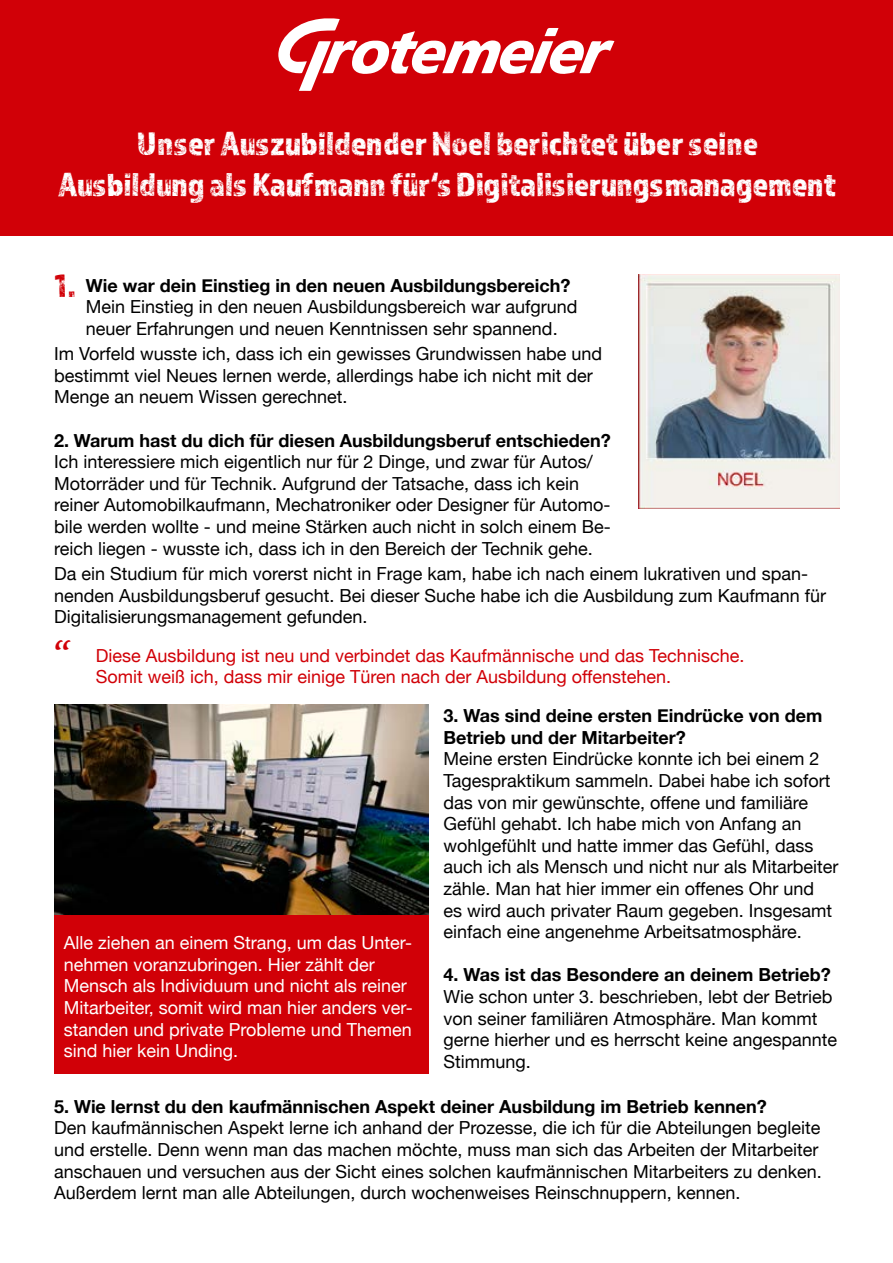
<style>
.page{position:relative;width:893px;height:1263px;background:#fff}
.page>*{position:absolute;margin:0;border:0;box-sizing:border-box;transform-origin:0 0}
.t1{font:34.5px/41.4px "Almaq Rough";letter-spacing:-.01em;color:#fff;text-align:center}
.t2{font:34.5px "Almaq Rough";color:#d10007}
.t3{font:italic 34.5px "Lucida Handwriting";color:#d10007}
.t4{font:18px/21.6px "Helvetica Neue";color:#000}
.t5{font:700 18px/21.6px "Helvetica Neue";color:#000}
.t6{font:18px/21.6px "Helvetica Neue";color:#fff}
.t7{font:18px/21.6px "Helvetica Neue";color:#d10007}
</style>
<div class="page">
<img style="left:639px;top:274px;width:201px;height:234px">
<div style="left:0;top:0;width:893px;height:235px;background:#d10007"></div>
<svg style="left:278px;top:18px;width:336px;height:73px"></svg>
<img style="left:54px;top:704px;width:374px;height:211px">
<div style="left:54px;top:915px;width:374px;height:159px;background:#d10007"></div>
<h1 class="t1" style="left:58px;top:122px;width:779px">Unser Auszubildender Noel berichtet über seine<br>Ausbildung als Kaufmann für‘s Digitalisierungsmanagement</h1>
<h1 class="t2" style="left:55px;top:265px;width:22px">1.</h1>
<p class="t5" style="left:86px;top:275px;width:486px">Wie war dein Einstieg in den neuen Ausbildungsbereich?</p>
<p class="t4" style="left:86px;top:296px;width:493px">Mein Einstieg in den neuen Ausbildungsbereich war aufgrund neuer Erfahrungen und neuen Kenntnissen sehr spannend.</p>
<p class="t4" style="left:54px;top:343px;width:550px">Im Vorfeld wusste ich, dass ich ein gewisses Grundwissen habe und bestimmt viel Neues lernen werde, allerdings habe ich nicht mit der<br>Menge an neuem Wissen gerechnet.</p>
<p class="t5" style="left:54px;top:430px;width:558px">2. Warum hast du dich für diesen Ausbildungsberuf entschieden?</p>
<p class="t4" style="left:54px;top:451px;width:558px">Ich interessiere mich eigentlich nur für 2 Dinge, und zwar für Autos/ Motorräder und für Technik. Aufgrund der Tatsache, dass ich kein reiner Automobilkaufmann, Mechatroniker oder Designer für Automo&shy;bile werden wollte - und meine Stärken auch nicht in solch einem Be&shy;reich liegen - wusste ich, dass ich in den Bereich der Technik gehe.</p>
<p class="t4" style="left:54px;top:563px;width:774px">Da ein Studium für mich vorerst nicht in Frage kam, habe ich nach einem lukrativen und span&shy;nenden Ausbildungsberuf gesucht. Bei dieser Suche habe ich die Ausbildung zum Kaufmann für<br>Digitalisierungsmanagement gefunden.</p>
<p class="t7" style="left:96px;top:644px;width:650px">Diese Ausbildung ist neu und verbindet das Kaufmännische und das Technische.<br>Somit weiß ich, dass mir einige Türen nach der Ausbildung offenstehen.</p>
<h1 class="t3" style="left:74px;top:678px;width:21px;rotate:-180deg">„</h1>
<p class="t5" style="left:443px;top:705px;width:380px">3. Was sind deine ersten Eindrücke von dem<br>Betrieb und der Mitarbeiter?</p>
<p class="t4" style="left:443px;top:748px;width:397px">Meine ersten Eindrücke konnte ich bei einem 2<br>Tagespraktikum sammeln. Dabei habe ich sofort das von mir gewünschte, offene und familiäre Gefühl gehabt. Ich habe mich von Anfang an wohlgefühlt und hatte immer das Gefühl, dass auch ich als Mensch und nicht nur als Mitarbeiter zähle. Man hat hier immer ein offenes Ohr und<br>es wird auch privater Raum gegeben. Insgesamt einfach eine angenehme Arbeitsatmosphäre.</p>
<p class="t5" style="left:443px;top:964px;width:389px">4. Was ist das Besondere an deinem Betrieb?</p>
<p class="t4" style="left:443px;top:985px;width:395px">Wie schon unter 3. beschrieben, lebt der Betrieb von seiner familiären Atmosphäre. Man kommt gerne hierher und es herrscht keine angespannte Stimmung.</p>
<p class="t6" style="left:64px;top:932px;width:350px">Alle ziehen an einem Strang, um das Unter&shy;nehmen voranzubringen. Hier zählt der Mensch als Individuum und nicht als reiner Mitarbeiter, somit wird man hier anders ver&shy;standen und private Probleme und Themen sind hier kein Unding.</p>
<p class="t5" style="left:54px;top:1096px;width:714px">5. Wie lernst du den kaufmännischen Aspekt deiner Ausbildung im Betrieb kennen?</p>
<p class="t4" style="left:54px;top:1117px;width:769px">Den kaufmännischen Aspekt lerne ich anhand der Prozesse, die ich für die Abteilungen begleite und erstelle. Denn wenn man das machen möchte, muss man sich das Arbeiten der Mitarbeiter anschauen und versuchen aus der Sicht eines solchen kaufmännischen Mitarbeiters zu denken.<br>Außerdem lernt man alle Abteilungen, durch wochenweises Reinschnuppern, kennen.</p>
</div>
